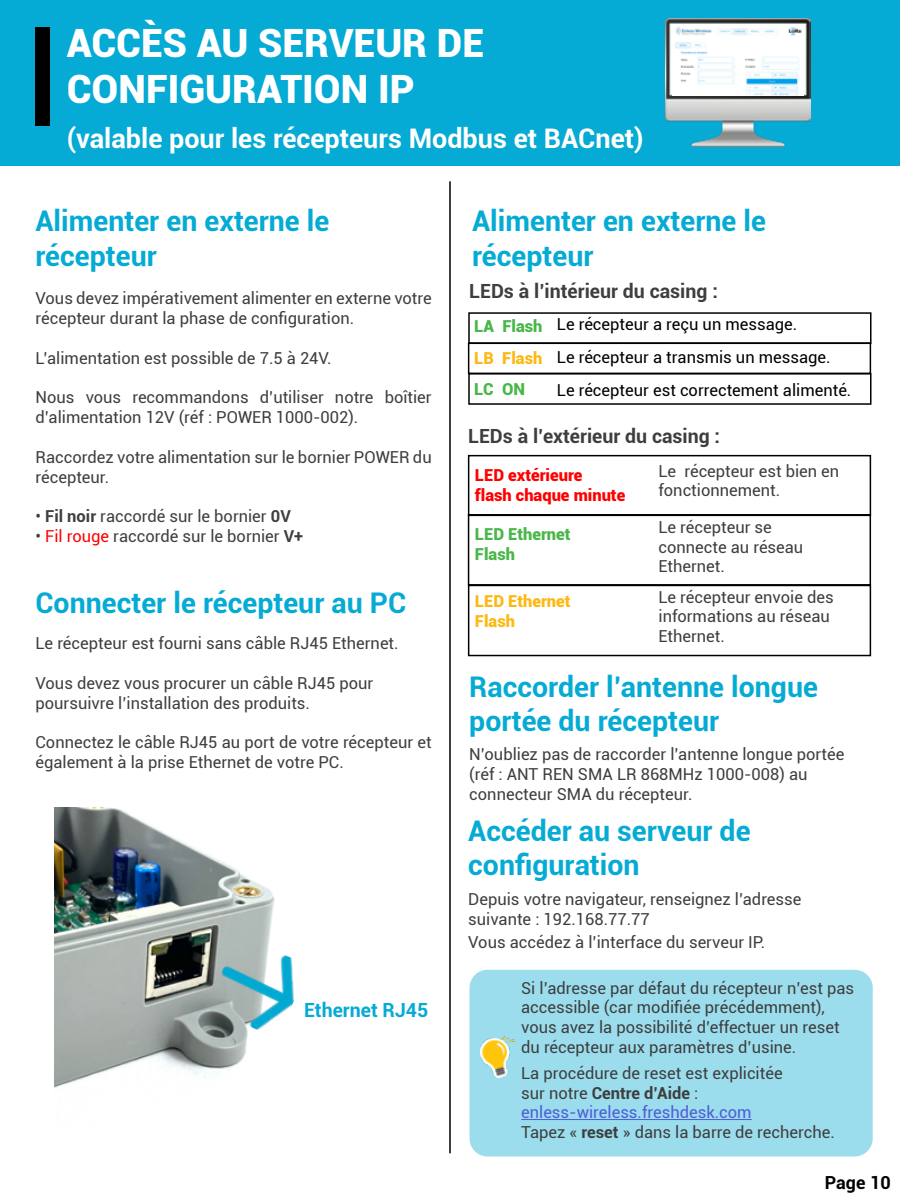
<style>
.page{position:relative;width:900px;height:1200px;background:#fff}
.page>*{position:absolute;margin:0;border:0;box-sizing:border-box;transform-origin:0 0}
.t1{font:900 39px/46.8px "Roboto";color:#fff}
.t2{font:700 28.5px/34.2px "Roboto";color:#05abd4}
.t3{font:700 27px "Roboto";color:#fff}
.t4{font:700 19.5px "Roboto";color:#3e3e3e}
.t5{font:700 19.5px "Roboto";color:#05abd4}
.t6{font:700 18px "Roboto";color:#000}
.t7{font:16.5px/19.8px "Roboto";color:#3e3e3e}
.t8{font:16.5px/33px "Roboto";color:#000}
.t9{font:900 16.5px/19.8px "Roboto";color:#f00}
.t10{font:900 16.5px/19.8px "Roboto";color:#49b749}
.t11{font:900 16.5px/19.8px "Roboto";color:#fdb913}
.s1{font-weight:700}
.s2{color:#f00}
.s3{color:#4f5cd6}
</style>
<div class="page">
<div style="left:0;top:0;width:900px;height:165px;background:#05abd4"></div>
<div style="left:36px;top:27px;width:14px;height:99px;background:#000"></div>
<img style="left:665px;top:19px;width:145px;height:128px">
<hr style="left:449px;top:181px;width:2px;height:972px;background:#000">
<img style="left:672px;top:25px;width:132px;height:70px">
<img style="left:54px;top:807px;width:221px;height:281px">
<div style="left:468px;top:312px;width:404px;height:32px;border:2px solid #000"></div>
<div style="left:468px;top:342px;width:403px;height:32px;border:2px solid #000"></div>
<div style="left:468px;top:373px;width:404px;height:32px;border:2px solid #000"></div>
<div style="left:468px;top:585px;width:403px;height:71px;border:2px solid #000"></div>
<div style="left:468px;top:455px;width:403px;height:61px;border:2px solid #000"></div>
<div style="left:468px;top:514px;width:403px;height:72px;border:2px solid #000"></div>
<img style="left:206px;top:937px;width:89px;height:102px">
<div style="left:470px;top:970px;width:403px;height:187px;background:#9bdded;border-radius:18px"></div>
<hr style="left:521px;top:1119px;width:231px;height:1px;background:#4f5cd6">
<img style="left:481px;top:1037px;width:33px;height:41px">
<h1 class="t1" style="left:67px;top:18px;width:419px">ACCÈS AU SERVEUR DE<br>CONFIGURATION IP</h1>
<h3 class="t3" style="left:67px;top:120px;width:578px">(valable pour les récepteurs Modbus et BACnet)</h3>
<h2 class="t2" style="left:36px;top:203px;width:295px">Alimenter en externe le récepteur</h2>
<p class="t7" style="left:36px;top:288px;width:398px">Vous devez impérativement alimenter en externe votre récepteur durant la phase de configuration.</p>
<p class="t7" style="left:36px;top:347px;width:298px">L’alimentation est possible de 7.5 à 24V.</p>
<p class="t7" style="left:36px;top:387px;width:398px">Nous vous recommandons d’utiliser notre boîtier d’alimentation 12V (réf : POWER 1000-002).</p>
<p class="t7" style="left:36px;top:446px;width:398px">Raccordez votre alimentation sur le bornier POWER du récepteur.</p>
<p class="t7" style="left:36px;top:506px;width:257px">• <span class="s1">Fil noir</span> raccordé sur le bornier <span class="s1">0V</span></p>
<p class="t7" style="left:36px;top:526px;width:269px">• <span class="s2">Fil rouge</span> raccordé sur le bornier <span class="s1">V+</span></p>
<h2 class="t2" style="left:36px;top:585px;width:372px">Connecter le récepteur au PC</h2>
<p class="t7" style="left:36px;top:633px;width:365px">Le récepteur est fourni sans câble RJ45 Ethernet.</p>
<p class="t7" style="left:36px;top:673px;width:339px">Vous devez vous procurer un câble RJ45 pour poursuivre l’installation des produits.</p>
<p class="t7" style="left:36px;top:732px;width:398px">Connectez le câble RJ45 au port de votre récepteur et également à la prise Ethernet de votre PC.</p>
<p class="t5" style="left:304px;top:996px;width:126px">Ethernet RJ45</p>
<h2 class="t2" style="left:472px;top:203px;width:295px">Alimenter en externe le récepteur</h2>
<p class="t4" style="left:469px;top:277px;width:250px">LEDs à l’intérieur du casing :</p>
<p class="t8" style="left:557px;top:307px;width:296px">Le récepteur a reçu un message.<br>Le récepteur a transmis un message.<br>Le récepteur est correctement alimenté.</p>
<p class="t10" style="left:474px;top:316px;width:70px">LA Flash</p>
<p class="t11" style="left:474px;top:347px;width:70px">LB Flash</p>
<p class="t10" style="left:474px;top:379px;width:52px">LC ON</p>
<p class="t4" style="left:468px;top:423px;width:253px">LEDs à l’extérieur du casing :</p>
<p class="t7" style="left:659px;top:460px;width:182px">Le récepteur est bien en fonctionnement.</p>
<p class="t7" style="left:659px;top:516px;width:146px">Le récepteur se connecte au réseau<br>Ethernet.</p>
<p class="t7" style="left:659px;top:586px;width:177px">Le récepteur envoie des informations au réseau<br>Ethernet.</p>
<p class="t9" style="left:475px;top:464px;width:152px">LED extérieure<br>flash chaque minute</p>
<p class="t10" style="left:475px;top:524px;width:97px">LED Ethernet<br>Flash</p>
<p class="t11" style="left:475px;top:590px;width:97px">LED Ethernet<br>Flash</p>
<h2 class="t2" style="left:469px;top:669px;width:350px">Raccorder l’antenne longue portée du récepteur</h2>
<p class="t7" style="left:469px;top:744px;width:377px">N’oubliez pas de raccorder l’antenne longue portée (réf : ANT REN SMA LR 868MHz 1000-008) au connecteur SMA du récepteur.</p>
<h2 class="t2" style="left:468px;top:813px;width:284px">Accéder au serveur de configuration</h2>
<p class="t7" style="left:468px;top:889px;width:335px">Depuis votre navigateur, renseignez l’adresse suivante : 192.168.77.77</p>
<p class="t7" style="left:468px;top:931px;width:299px">Vous accédez à l’interface du serveur IP.</p>
<p class="t7" style="left:521px;top:977px;width:334px">Si l’adresse par défaut du récepteur n’est pas accessible (car modifiée précédemment), vous avez la possibilité d’effectuer un reset du récepteur aux paramètres d’usine.</p>
<p class="t7" style="left:521px;top:1062px;width:315px">La procédure de reset est explicitée<br>sur notre <span class="s1">Centre d’Aide</span> : <span class="s3">enless-wireless.freshdesk.com<br></span>Tapez « <span class="s1">reset</span> » dans la barre de recherche.</p>
<p class="t6" style="left:825px;top:1170px;width:67px">Page 10</p>
</div>
